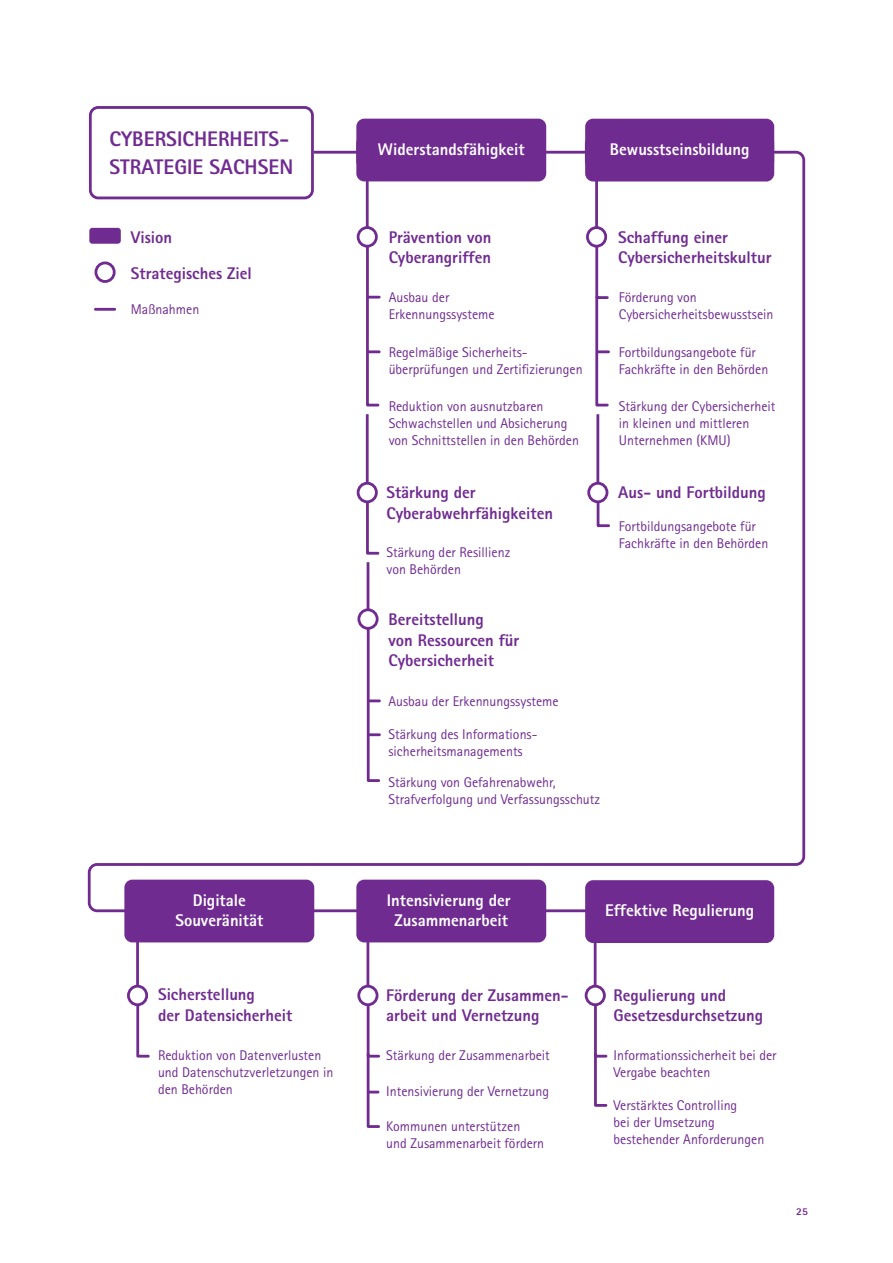
<style>
.page{position:relative;width:893px;height:1263px;background:#fff}
.page>*{position:absolute;margin:0;border:0;box-sizing:border-box;transform-origin:0 0}
.t1{font:800 21.15px/28.2px "Rotis Sans Serif Std";color:#702b90}
.t2{font:800 16.95px/20.2px "Rotis Sans Serif Std";color:#702b90}
.t3{font:800 16.95px/20.2px "Rotis Sans Serif Std";color:#fff;text-align:center}
.t4{font:14.1px/17px "Rotis Sans Serif Std";color:#702b90}
.t5{font:800 10.5px "Rotis Sans Serif Std";color:#702b90}
</style>
<div class="page">
<div style="left:356px;top:880px;width:190px;height:62px;background:#702b90;border-radius:8px"></div>
<div style="left:124px;top:880px;width:190px;height:62px;background:#702b90;border-radius:8px"></div>
<div style="left:356px;top:119px;width:190px;height:62px;background:#702b90;border-radius:8px"></div>
<svg style="left:87px;top:149px;width:719px;height:765px"></svg>
<div style="left:89px;top:106px;width:225px;height:93px;border:3px solid #702b90;border-radius:8px"></div>
<div style="left:356px;top:136px;width:189px;height:33px;background:#702b90;border-radius:8px"></div>
<div style="left:89px;top:228px;width:32px;height:16px;background:#702b90;border-radius:3px"></div>
<div style="left:96px;top:263px;width:18px;height:18px;background:#fff;border-radius:50%"></div>
<div style="left:95px;top:261px;width:21px;height:22px;border:3px solid #702b90;border-radius:50%"></div>
<div style="left:358px;top:228px;width:18px;height:18px;background:#fff;border-radius:50%"></div>
<div style="left:357px;top:226px;width:21px;height:22px;border:3px solid #702b90;border-radius:50%"></div>
<hr style="left:95px;top:308px;width:20px;height:3px;background:#702b90">
<svg style="left:365px;top:243px;width:16px;height:165px"></svg>
<hr style="left:366px;top:166px;width:3px;height:62px;background:#702b90">
<svg style="left:594px;top:243px;width:16px;height:165px"></svg>
<div style="left:587px;top:228px;width:19px;height:18px;background:#fff;border-radius:50%"></div>
<div style="left:586px;top:226px;width:21px;height:22px;border:3px solid #702b90;border-radius:50%"></div>
<hr style="left:595px;top:166px;width:3px;height:62px;background:#702b90">
<div style="left:585px;top:119px;width:189px;height:62px;background:#702b90;border-radius:8px"></div>
<div style="left:585px;top:880px;width:189px;height:63px;background:#702b90;border-radius:8px"></div>
<svg style="left:365px;top:498px;width:16px;height:58px"></svg>
<div style="left:358px;top:483px;width:18px;height:19px;background:#fff;border-radius:50%"></div>
<div style="left:357px;top:482px;width:21px;height:21px;border:3px solid #702b90;border-radius:50%"></div>
<hr style="left:366px;top:414px;width:3px;height:70px;background:#702b90">
<div style="left:357px;top:985px;width:21px;height:21px;border:3px solid #702b90;border-radius:50%"></div>
<hr style="left:367px;top:924px;width:2px;height:63px;background:#702b90">
<hr style="left:136px;top:924px;width:3px;height:63px;background:#702b90">
<svg style="left:136px;top:1001px;width:14px;height:57px"></svg>
<div style="left:128px;top:986px;width:19px;height:19px;background:#fff;border-radius:50%"></div>
<div style="left:127px;top:985px;width:21px;height:21px;border:3px solid #702b90;border-radius:50%"></div>
<hr style="left:594px;top:924px;width:3px;height:63px;background:#702b90">
<svg style="left:365px;top:625px;width:17px;height:158px"></svg>
<div style="left:359px;top:610px;width:18px;height:18px;background:#fff;border-radius:50%"></div>
<div style="left:357px;top:608px;width:22px;height:22px;border:3px solid #702b90;border-radius:50%"></div>
<hr style="left:367px;top:562px;width:2px;height:48px;background:#702b90">
<svg style="left:595px;top:491px;width:16px;height:37px"></svg>
<div style="left:589px;top:483px;width:18px;height:19px;background:#fff;border-radius:50%"></div>
<div style="left:587px;top:482px;width:21px;height:21px;border:3px solid #702b90;border-radius:50%"></div>
<hr style="left:596px;top:414px;width:3px;height:69px;background:#702b90">
<svg style="left:365px;top:1001px;width:15px;height:127px"></svg>
<div style="left:585px;top:985px;width:21px;height:21px;border:3px solid #702b90;border-radius:50%"></div>
<svg style="left:593px;top:1001px;width:15px;height:106px"></svg>
<p class="t1" style="left:109px;top:124px;width:185px">CYBERSICHERHEITS-<br>STRATEGIE SACHSEN</p>
<p class="t2" style="left:131px;top:227px;width:43px">Vision</p>
<p class="t2" style="left:131px;top:263px;width:123px">Strategisches Ziel</p>
<p class="t4" style="left:131px;top:301px;width:70px">Maßnahmen</p>
<p class="t3" style="left:175px;top:890px;width:89px">Digitale<br>Souveränität</p>
<p class="t2" style="left:158px;top:984px;width:136px">Sicherstellung<br>der Datensicherheit</p>
<p class="t4" style="left:158px;top:1047px;width:177px">Reduktion von Datenverlusten und Datenschutzverletzungen in den Behörden</p>
<p class="t3" style="left:378px;top:139px;width:148px">Widerstandsfähigkeit</p>
<p class="t3" style="left:610px;top:139px;width:141px">Bewusstseinsbildung</p>
<p class="t2" style="left:389px;top:226px;width:104px">Prävention von<br>Cyberangriffen</p>
<p class="t2" style="left:618px;top:226px;width:155px">Schaffung einer<br>Cybersicherheitskultur</p>
<p class="t4" style="left:389px;top:288px;width:107px">Ausbau der<br>Erkennungssysteme</p>
<p class="t4" style="left:389px;top:343px;width:195px">Regelmäßige Sicherheits&shy;überprüfungen und Zertifizierungen</p>
<p class="t4" style="left:619px;top:288px;width:156px">Förderung von<br>Cybersicherheitsbewusstsein</p>
<p class="t4" style="left:619px;top:343px;width:151px">Fortbildungsangebote für<br>Fachkräfte in den Behörden</p>
<p class="t4" style="left:389px;top:398px;width:192px">Reduktion von ausnutzbaren<br>Schwachstellen und Absicherung von Schnittstellen in den Behörden</p>
<p class="t4" style="left:619px;top:398px;width:158px">Stärkung der Cybersicherheit in kleinen und mittleren<br>Unternehmen (KMU)</p>
<p class="t2" style="left:386px;top:482px;width:168px">Stärkung der<br>Cyberabwehrfähigkeiten</p>
<p class="t4" style="left:386px;top:544px;width:125px">Stärkung der Resillienz von Behörden</p>
<p class="t2" style="left:388px;top:609px;width:132px">Bereitstellung<br>von Ressourcen für<br>Cybersicherheit</p>
<p class="t4" style="left:388px;top:693px;width:172px">Ausbau der Erkennungssysteme</p>
<p class="t4" style="left:388px;top:725px;width:150px">Stärkung des Informations&shy;sicherheitsmanagements</p>
<p class="t4" style="left:388px;top:773px;width:213px">Stärkung von Gefahrenabwehr,<br>Strafverfolgung und Verfassungsschutz</p>
<p class="t2" style="left:618px;top:482px;width:149px">Aus- und Fortbildung</p>
<p class="t4" style="left:619px;top:518px;width:151px">Fortbildungsangebote für<br>Fachkräfte in den Behörden</p>
<p class="t3" style="left:387px;top:890px;width:125px">Intensivierung der<br>Zusammenarbeit</p>
<p class="t2" style="left:386px;top:985px;width:184px">Förderung der Zusammen&shy;arbeit und Vernetzung</p>
<p class="t4" style="left:386px;top:1047px;width:165px">Stärkung der Zusammenarbeit</p>
<p class="t4" style="left:386px;top:1082px;width:164px">Intensivierung der Vernetzung</p>
<p class="t4" style="left:386px;top:1118px;width:159px">Kommunen unterstützen und Zusammenarbeit fördern</p>
<p class="t3" style="left:605px;top:900px;width:151px">Effektive Regulierung</p>
<p class="t2" style="left:614px;top:985px;width:151px">Regulierung und<br>Gesetzesdurchsetzung</p>
<p class="t4" style="left:614px;top:1047px;width:165px">Informationssicherheit bei der<br>Vergabe beachten</p>
<p class="t4" style="left:614px;top:1096px;width:152px">Verstärktes Controlling<br>bei der Umsetzung bestehender Anforderungen</p>
<p class="t5" style="left:796px;top:1205px;width:13px">25</p>
</div>
